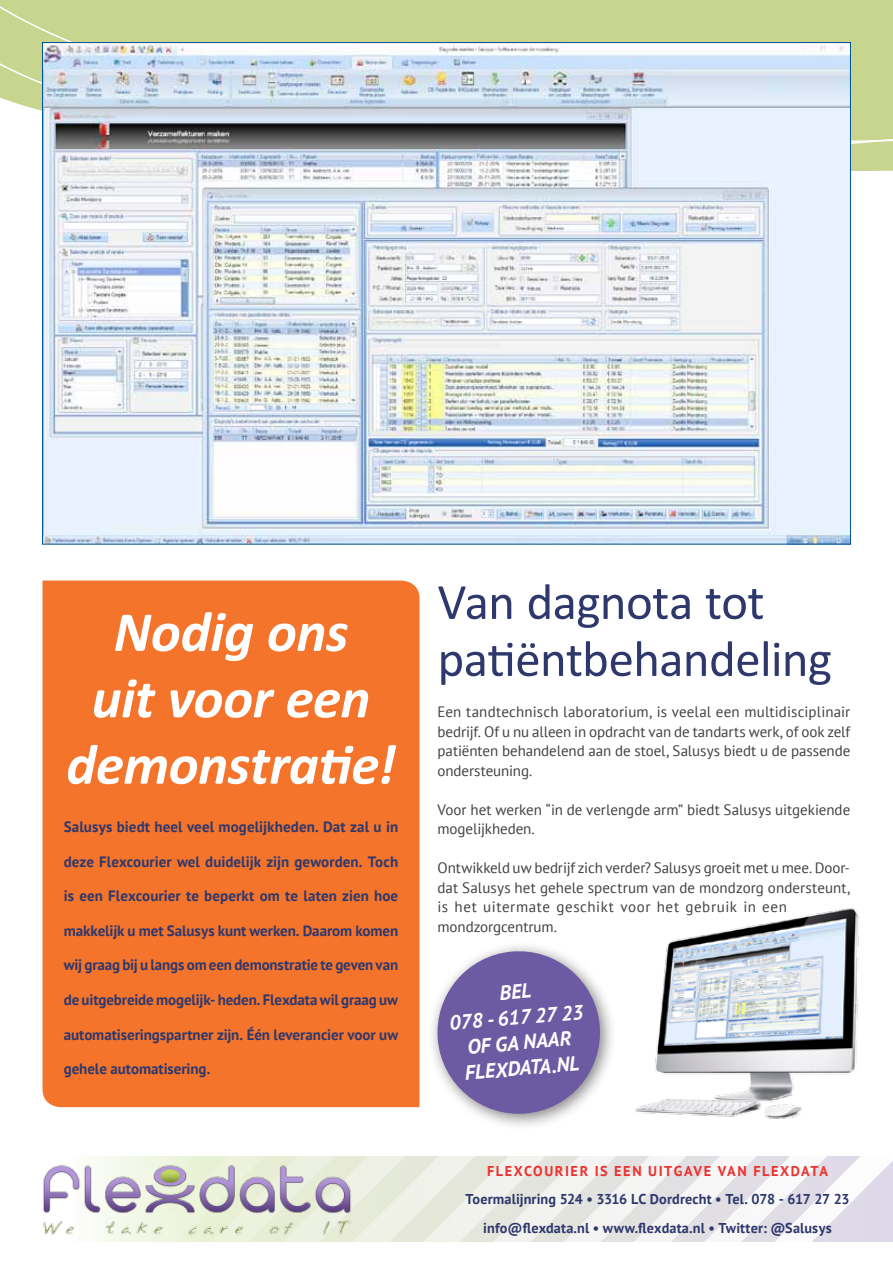
<style>
.page{position:relative;width:893px;height:1263px;background:#fff}
.page>*{position:absolute;margin:0;border:0;box-sizing:border-box;transform-origin:0 0}
.t1{font:italic 700 57px/66.3px "Calibri";letter-spacing:-.01em;color:#fff;text-align:center}
.t2{font:51px/57px "Calibri";letter-spacing:-.015em;color:#2f386c}
.t3{font:italic 700 20.4px/25.5px "PT Sans";color:#fff;text-align:center}
.t4{font:15px/19.5px "PT Sans";color:#414042}
.t5{font:700 15px "PT Sans";letter-spacing:-.005em;color:#2f386c}
.t6{font:700 14.25px/28.8px "PT Sans";letter-spacing:.01em;color:#2f386c;text-align:center}
.t7{font:700 14.25px "PT Sans";letter-spacing:.11em;color:#ee312e}
</style>
<div class="page">
<svg style="left:0;top:0;width:893px;height:171px;background:#c8d698"></svg>
<img style="left:44px;top:44px;width:805px;height:498px">
<svg style="left:59px;top:1096px;width:834px;height:146px"></svg>
<img style="left:43px;top:1150px;width:328px;height:92px">
<div style="left:43px;top:581px;width:376px;height:526px;background:#f4742c"></div>
<div style="left:426px;top:940px;width:191px;height:191px;background:#000;opacity:.5"></div>
<svg style="left:434px;top:948px;width:170px;height:169px"></svg>
<img style="left:621px;top:908px;width:259px;height:228px">
<h1 class="t1" style="left:66px;top:599px;width:331px">Nodig ons<br>uit voor een demonstratie!</h1>
<p class="t5" style="left:64px;top:817px;width:336px">Salusys biedt heel veel mogelijkheden. Dat zal u in</p>
<p class="t5" style="left:64px;top:851px;width:336px">deze Flexcourier wel duidelijk zijn geworden. Toch</p>
<p class="t5" style="left:64px;top:886px;width:336px">is een Flexcourier te beperkt om te laten zien hoe</p>
<p class="t5" style="left:64px;top:920px;width:336px">makkelijk u met Salusys kunt werken. Daarom komen</p>
<p class="t5" style="left:64px;top:955px;width:336px">wij graag bij u langs om een demonstratie te geven van</p>
<p class="t5" style="left:64px;top:990px;width:336px">de uitgebreide mogelijk- heden. Flexdata wil graag uw</p>
<p class="t5" style="left:64px;top:1024px;width:336px">automatiseringspartner zijn. Één leverancier voor uw</p>
<p class="t5" style="left:64px;top:1059px;width:148px">gehele automatisering.</p>
<h2 class="t2" style="left:437px;top:573px;width:396px">Van dagnota tot patiëntbehandeling</h2>
<p class="t4" style="left:437px;top:702px;width:414px;text-align:justify">Een tandtechnisch laboratorium, is veelal een multidisciplinair bedrijf. Of u nu alleen in opdracht van de tandarts werk, of ook zelf patiënten behandelend aan de stoel, Salusys biedt u de passende ondersteuning.</p>
<p class="t4" style="left:437px;top:799px;width:414px">Voor het werken “in de verlengde arm” biedt Salusys uitgekiende mogelijkheden.</p>
<p class="t4" style="left:437px;top:858px;width:414px">Ontwikkeld uw bedrijf zich verder? Salusys groeit met u mee. Door&shy;dat Salusys het gehele spectrum van de mondzorg ondersteunt, is het uitermate geschikt voor het gebruik in een mondzorgcentrum.</p>
<h3 class="t3" style="left:446px;top:985px;width:136px;rotate:-5deg">BEL<br>078 - 617 27 23<br>OF GA NAAR<br>FLEXDATA.NL</h3>
<p class="t7" style="left:487px;top:1161px;width:342px">FLEXCOURIER IS EEN UITGAVE VAN FLEXDATA</p>
<p class="t6" style="left:465px;top:1185px;width:386px">Toermalijnring 524 • 3316 LC Dordrecht • Tel. 078 - 617 27 23 info@flexdata.nl • www.flexdata.nl • Twitter: @Salusys</p>
</div>
